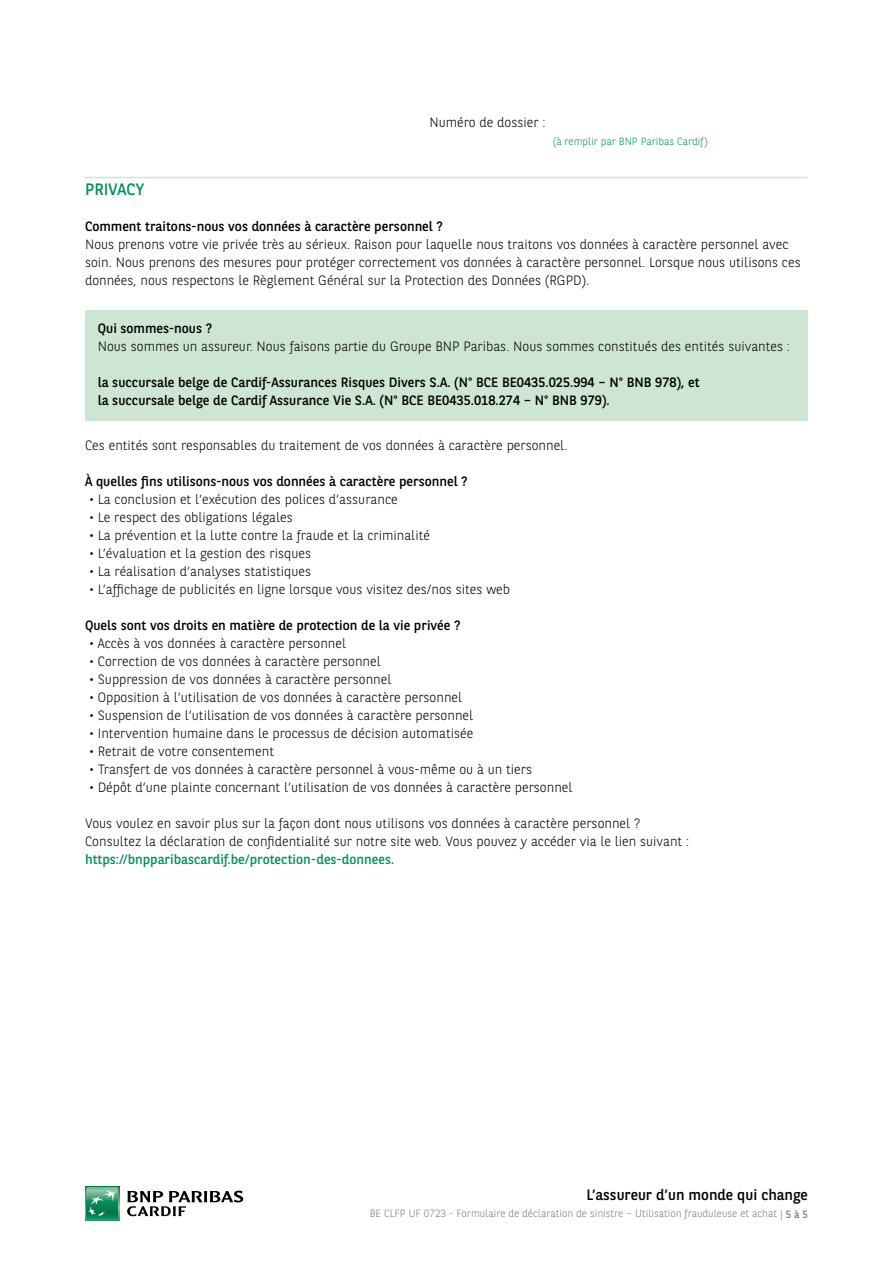
<style>
.page{position:relative;width:893px;height:1263px;background:#fff}
.page>*{position:absolute;margin:0;border:0;box-sizing:border-box;transform-origin:0 0}
.t1{font:16.5px "BNPP Sans";color:#00925b}
.t2{font:15px "BNPP Sans";color:#000}
.t3{font:300 13.5px/18px "BNPP Sans";color:#000}
.t4{font:13.5px/18px "BNPP Sans";color:#000}
.t5{font:13.5px "BNPP Sans";color:#00925b}
.t6{font:300 10.5px "BNPP Sans";color:#7b7c7e}
.t7{font:300 10.5px "BNPP Sans";color:#00925b}
.s1{font-weight:400}
</style>
<div class="page">
<svg style="left:85px;top:1186px;width:34px;height:34px"></svg>
<svg style="left:86px;top:1187px;width:32px;height:32px"></svg>
<svg style="left:127px;top:1190px;width:116px;height:26px"></svg>
<hr style="left:85px;top:177px;width:723px;height:1px;background:#cde5d3">
<div style="left:85px;top:310px;width:723px;height:110px;background:#cde5d3"></div>
<p class="t3" style="left:429px;top:113px;width:118px">Numéro de dossier :</p>
<p class="t7" style="left:553px;top:134px;width:157px">(à remplir par BNP Paribas Cardif)</p>
<p class="t1" style="left:85px;top:178px;width:61px">PRIVACY</p>
<p class="t4" style="left:85px;top:217px;width:359px">Comment traitons-nous vos données à caractère personnel ?</p>
<p class="t3" style="left:85px;top:235px;width:717px">Nous prenons votre vie privée très au sérieux. Raison pour laquelle nous traitons vos données à caractère personnel avec soin. Nous prenons des mesures pour protéger correctement vos données à caractère personnel. Lorsque nous utilisons ces données, nous respectons le Règlement Général sur la Protection des Données (RGPD).</p>
<p class="t4" style="left:98px;top:318px;width:116px">Qui sommes-nous ?</p>
<p class="t3" style="left:98px;top:336px;width:694px">Nous sommes un assureur. Nous faisons partie du Groupe BNP Paribas. Nous sommes constitués des entités suivantes :</p>
<p class="t4" style="left:98px;top:372px;width:603px">la succursale belge de Cardif-Assurances Risques Divers S.A. (N° BCE BE0435.025.994 – N° BNB 978), et la succursale belge de Cardif Assurance Vie S.A. (N° BCE BE0435.018.274 – N° BNB 979).</p>
<p class="t3" style="left:85px;top:436px;width:484px">Ces entités sont responsables du traitement de vos données à caractère personnel.</p>
<p class="t4" style="left:85px;top:472px;width:384px">À quelles fins utilisons-nous vos données à caractère personnel ?</p>
<p class="t3" style="left:89px;top:489px;width:310px">• La conclusion et l’exécution des polices d’assurance</p>
<p class="t3" style="left:89px;top:507px;width:205px">• Le respect des obligations légales</p>
<p class="t3" style="left:89px;top:525px;width:342px">• La prévention et la lutte contre la fraude et la criminalité</p>
<p class="t3" style="left:89px;top:543px;width:223px">• L’évaluation et la gestion des risques</p>
<p class="t3" style="left:89px;top:561px;width:223px">• La réalisation d’analyses statistiques</p>
<p class="t3" style="left:89px;top:579px;width:422px">• L’affichage de publicités en ligne lorsque vous visitez des/nos sites web</p>
<p class="t4" style="left:85px;top:616px;width:377px">Quels sont vos droits en matière de protection de la vie privée ?</p>
<p class="t3" style="left:89px;top:633px;width:258px">• Accès à vos données à caractère personnel</p>
<p class="t3" style="left:89px;top:651px;width:293px">• Correction de vos données à caractère personnel</p>
<p class="t3" style="left:89px;top:669px;width:304px">• Suppression de vos données à caractère personnel</p>
<p class="t3" style="left:89px;top:687px;width:374px">• Opposition à l’utilisation de vos données à caractère personnel</p>
<p class="t3" style="left:89px;top:705px;width:385px">• Suspension de l’utilisation de vos données à caractère personnel</p>
<p class="t3" style="left:89px;top:723px;width:385px">• Intervention humaine dans le processus de décision automatisée</p>
<p class="t3" style="left:89px;top:741px;width:186px">• Retrait de votre consentement</p>
<p class="t3" style="left:89px;top:759px;width:444px">• Transfert de vos données à caractère personnel à vous-même ou à un tiers</p>
<p class="t3" style="left:89px;top:777px;width:485px">• Dépôt d’une plainte concernant l’utilisation de vos données à caractère personnel</p>
<p class="t3" style="left:85px;top:813px;width:606px">Vous voulez en savoir plus sur la façon dont nous utilisons vos données à caractère personnel ?<br>Consultez la déclaration de confidentialité sur notre site web. Vous pouvez y accéder via le lien suivant :</p>
<p class="t5" style="left:85px;top:850px;width:311px">https://bnpparibascardif.be/protection-des-donnees.</p>
<p class="t2" style="left:586px;top:1185px;width:223px">L’assureur d’un monde qui change</p>
<p class="t6" style="left:370px;top:1206px;width:440px">BE CLFP UF 0723 - Formulaire de déclaration de sinistre – Utilisation frauduleuse et achat | <span class="s1">5 à 5</span></p>
</div>
